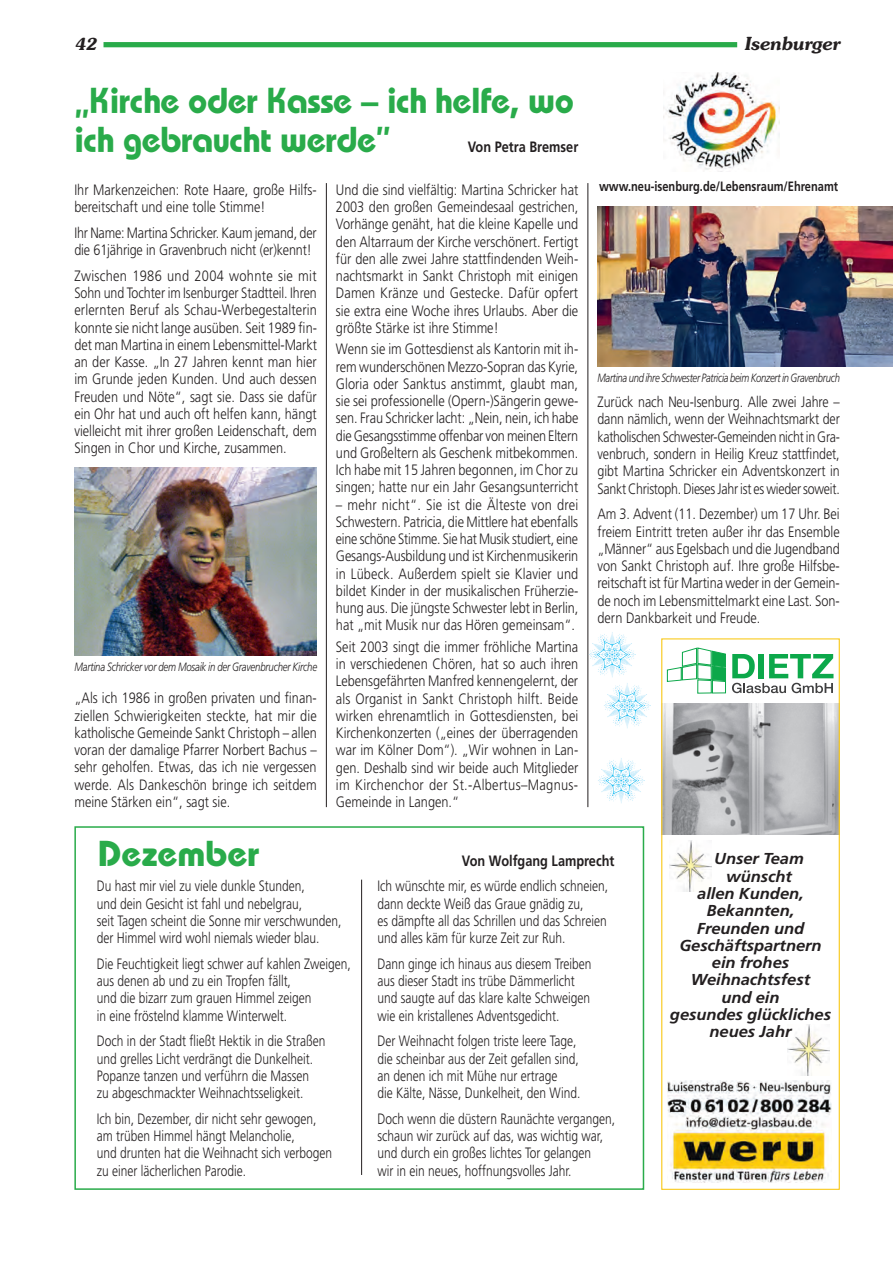
<style>
.page{position:relative;width:893px;height:1263px;background:#fff}
.page>*{position:absolute;margin:0;border:0;box-sizing:border-box;transform-origin:0 0}
.t1{font:36px/39px "Bah Bol";letter-spacing:-.015em;color:#29ab4a;scale:.96 1}
.t2{font:700 36px "Bauhaus Std";color:#29ab4a}
.t3{font:italic 600 18px "Souvenir";letter-spacing:-.025em;color:#231f20}
.t4{font:italic 600 16.5px "Souvenir";color:#231f20}
.t5{font:italic 700 15.9px "Frutiger";letter-spacing:-.005em;color:#231f20;scale:1.04 1}
.t6{font:300 15px/17.2px "Frutiger";color:#231f20;text-align:justify;scale:.85 1}
.t7{font:300 15px/17.2px "Frutiger";color:#231f20;scale:.8 1}
.t8{font:300 15px/17.2px "Frutiger";color:#231f20;text-align:justify;scale:.86 1}
.t9{font:300 15px/17.2px "Frutiger";color:#231f20;text-align:justify;scale:.83 1}
.t10{font:300 15px/17.2px "Frutiger";color:#231f20;scale:.84 1}
.t11{font:700 15px "Frutiger";color:#231f20;scale:.85 1}
.t12{font:700 13.5px "Frutiger";color:#231f20;scale:.82 1}
.t13{font:italic 300 12px "Frutiger";letter-spacing:-.03em;color:#231f20;scale:.79 1}
.t14{font:italic 300 12px "Frutiger";letter-spacing:-.03em;color:#231f20;scale:.8 1}
</style>
<div class="page">
<div style="left:104px;top:42px;width:633px;height:5px;background:#29ab4a"></div>
<hr style="left:326px;top:183px;width:1px;height:624px;background:#231f20">
<hr style="left:587px;top:183px;width:1px;height:624px;background:#231f20">
<img style="left:663px;top:72px;width:116px;height:98px">
<img style="left:74px;top:468px;width:243px;height:187px">
<img style="left:597px;top:207px;width:296px;height:159px">
<div style="left:74px;top:826px;width:570px;height:364px;border:2px solid #29ab4a"></div>
<hr style="left:361px;top:880px;width:1px;height:295px;background:#231f20">
<img style="left:787px;top:1024px;width:42px;height:52px">
<img style="left:663px;top:703px;width:175px;height:131px">
<svg style="left:667px;top:647px;width:59px;height:47px"></svg>
<svg style="left:732px;top:654px;width:101px;height:39px"></svg>
<div style="left:661px;top:638px;width:179px;height:552px;border:1px solid #f9c816"></div>
<img style="left:668px;top:1080px;width:164px;height:102px">
<img style="left:670px;top:840px;width:41px;height:52px">
<img style="left:589px;top:632px;width:47px;height:45px">
<img style="left:604px;top:683px;width:47px;height:45px">
<img style="left:598px;top:758px;width:46px;height:45px">
<p class="t4" style="left:74px;top:34px;width:24px">42</p>
<p class="t3" style="left:744px;top:33px;width:97px">Isenburger</p>
<h1 class="t1" style="left:74px;top:80px;width:522px">„Kirche oder Kasse – ich helfe, wo ich gebraucht werde”</h1>
<p class="t11" style="left:468px;top:138px;width:132px">Von Petra Bremser</p>
<p class="t6" style="left:74px;top:181px;width:287px">Ihr Markenzeichen: Rote Haare, große Hilfs&shy;bereitschaft und eine tolle Stimme!</p>
<p class="t10" style="left:74px;top:224px;width:290px">Ihr Name: Martina Schricker. Kaum jemand, der die 61jährige in Gravenbruch nicht (er)kennt!</p>
<p class="t8" style="left:74px;top:267px;width:284px">Zwischen 1986 und 2004 wohnte sie mit Sohn und Tochter im Isenburger Stadtteil. Ihren erlernten Beruf als Schau-Werbegestalterin konnte sie nicht lange ausüben. Seit 1989 fin&shy;det man Martina in einem Lebensmittel-Markt an der Kasse. „In 27 Jahren kennt man hier im Grunde jeden Kunden. Und auch dessen Freuden und Nöte“, sagt sie. Dass sie dafür ein Ohr hat und auch oft helfen kann, hängt vielleicht mit ihrer großen Leidenschaft, dem Singen in Chor und Kirche, zusammen.</p>
<p class="t14" style="left:74px;top:660px;width:305px">Martina Schricker vor dem Mosaik in der Gravenbrucher Kirche</p>
<p class="t6" style="left:74px;top:689px;width:287px">„Als ich 1986 in großen privaten und finan&shy;ziellen Schwierigkeiten steckte, hat mir die katholische Gemeinde Sankt Christoph – allen voran der damalige Pfarrer Norbert Bachus – sehr geholfen. Etwas, das ich nie vergessen werde. Als Dankeschön bringe ich seitdem meine Stärken ein“, sagt sie.</p>
<p class="t6" style="left:336px;top:181px;width:287px">Und die sind vielfältig: Martina Schricker hat 2003 den großen Gemeindesaal gestrichen, Vorhänge genäht, hat die kleine Kapelle und den Altarraum der Kirche verschönert. Fertigt für den alle zwei Jahre stattfindenden Weih&shy;nachtsmarkt in Sankt Christoph mit einigen Damen Kränze und Gestecke. Dafür opfert sie extra eine Woche ihres Urlaubs. Aber die größte Stärke ist ihre Stimme!</p>
<p class="t6" style="left:336px;top:340px;width:287px">Wenn sie im Gottesdienst als Kantorin mit ih&shy;rem wunderschönen Mezzo-Sopran das Kyrie, Gloria oder Sanktus anstimmt, glaubt man, sie sei professionelle (Opern-)Sängerin gewe&shy;sen. Frau Schricker lacht: „Nein, nein, ich habe die Gesangsstimme offenbar von meinen Eltern und Großeltern als Geschenk mitbekommen.<br>Ich habe mit 15 Jahren begonnen, im Chor zu singen; hatte nur ein Jahr Gesangsunterricht</p>
<p class="t8" style="left:336px;top:496px;width:283px">– mehr nicht“. Sie ist die Älteste von drei Schwestern. Patricia, die Mittlere hat ebenfalls eine schöne Stimme. Sie hat Musik studiert, eine Gesangs-Ausbildung und ist Kirchenmusikerin in Lübeck. Außerdem spielt sie Klavier und bildet Kinder in der musikalischen Früherzie&shy;hung aus. Die jüngste Schwester lebt in Berlin, hat „mit Musik nur das Hören gemeinsam“.</p>
<p class="t6" style="left:336px;top:638px;width:287px">Seit 2003 singt die immer fröhliche Martina in verschiedenen Chören, hat so auch ihren Lebensgefährten Manfred kennengelernt, der als Organist in Sankt Christoph hilft. Beide wirken ehrenamtlich in Gottesdiensten, bei Kirchenkonzerten („eines der überragenden war im Kölner Dom“). „Wir wohnen in Lan&shy;gen. Deshalb sind wir beide auch Mitglieder im Kirchenchor der St.-Albertus–Magnus-Gemeinde in Langen.“</p>
<p class="t12" style="left:599px;top:179px;width:293px">www.neu-isenburg.de/Lebensraum/Ehrenamt</p>
<p class="t13" style="left:597px;top:371px;width:308px">Martina und ihre Schwester Patricia beim Konzert in Gravenbruch</p>
<p class="t9" style="left:597px;top:393px;width:294px">Zurück nach Neu-Isenburg. Alle zwei Jahre – dann nämlich, wenn der Weihnachtsmarkt der katholischen Schwester-Gemeinden nicht in Gra&shy;venbruch, sondern in Heilig Kreuz stattfindet, gibt Martina Schricker ein Adventskonzert in Sankt Christoph. Dieses Jahr ist es wieder soweit.</p>
<p class="t6" style="left:597px;top:505px;width:287px">Am 3. Advent (11. Dezember) um 17 Uhr. Bei freiem Eintritt treten außer ihr das Ensemble „Männer“ aus Egelsbach und die Jugendband von Sankt Christoph auf. Ihre große Hilfsbe&shy;reitschaft ist für Martina weder in der Gemein&shy;de noch im Lebensmittelmarkt eine Last. Son&shy;dern Dankbarkeit und Freude.</p>
<h1 class="t2" style="left:98px;top:831px;width:163px">Dezember</h1>
<p class="t7" style="left:97px;top:877px;width:307px">Du hast mir viel zu viele dunkle Stunden,<br>und dein Gesicht ist fahl und nebelgrau,<br>seit Tagen scheint die Sonne mir verschwunden, der Himmel wird wohl niemals wieder blau.</p>
<p class="t7" style="left:97px;top:955px;width:319px">Die Feuchtigkeit liegt schwer auf kahlen Zweigen, aus denen ab und zu ein Tropfen fällt,<br>und die bizarr zum grauen Himmel zeigen<br>in eine fröstelnd klamme Winterwelt.</p>
<p class="t7" style="left:97px;top:1032px;width:287px">Doch in der Stadt fließt Hektik in die Straßen und grelles Licht verdrängt die Dunkelheit.<br>Popanze tanzen und verführn die Massen<br>zu abgeschmackter Weihnachtsseligkeit.</p>
<p class="t7" style="left:97px;top:1110px;width:295px">Ich bin, Dezember, dir nicht sehr gewogen, am trüben Himmel hängt Melancholie,<br>und drunten hat die Weihnacht sich verbogen zu einer lächerlichen Parodie.</p>
<p class="t11" style="left:462px;top:852px;width:181px">Von Wolfgang Lamprecht</p>
<p class="t7" style="left:378px;top:877px;width:290px">Ich wünschte mir, es würde endlich schneien, dann deckte Weiß das Graue gnädig zu,<br>es dämpfte all das Schrillen und das Schreien und alles käm für kurze Zeit zur Ruh.</p>
<p class="t7" style="left:378px;top:955px;width:269px">Dann ginge ich hinaus aus diesem Treiben aus dieser Stadt ins trübe Dämmerlicht und saugte auf das klare kalte Schweigen wie ein kristallenes Adventsgedicht.</p>
<p class="t7" style="left:378px;top:1032px;width:255px">Der Weihnacht folgen triste leere Tage, die scheinbar aus der Zeit gefallen sind, an denen ich mit Mühe nur ertrage<br>die Kälte, Nässe, Dunkelheit, den Wind.</p>
<p class="t7" style="left:378px;top:1110px;width:299px">Doch wenn die düstern Raunächte vergangen, schaun wir zurück auf das, was wichtig war, und durch ein großes lichtes Tor gelangen<br>wir in ein neues, hoffnungsvolles Jahr.</p>
<p class="t5" style="left:714px;top:849px;width:88px">Unser Team</p>
<p class="t5" style="left:726px;top:867px;width:65px">wünscht</p>
<p class="t5" style="left:697px;top:884px;width:104px">allen Kunden,</p>
<p class="t5" style="left:707px;top:901px;width:86px">Bekannten,</p>
<p class="t5" style="left:697px;top:919px;width:105px">Freunden und</p>
<p class="t5" style="left:679px;top:936px;width:138px">Geschäftspartnern</p>
<p class="t5" style="left:712px;top:953px;width:76px">ein frohes</p>
<p class="t5" style="left:691px;top:970px;width:116px">Weihnachtsfest</p>
<p class="t5" style="left:721px;top:988px;width:57px">und ein</p>
<p class="t5" style="left:670px;top:1005px;width:156px">gesundes glückliches</p>
<p class="t5" style="left:710px;top:1022px;width:80px">neues Jahr</p>
</div>
